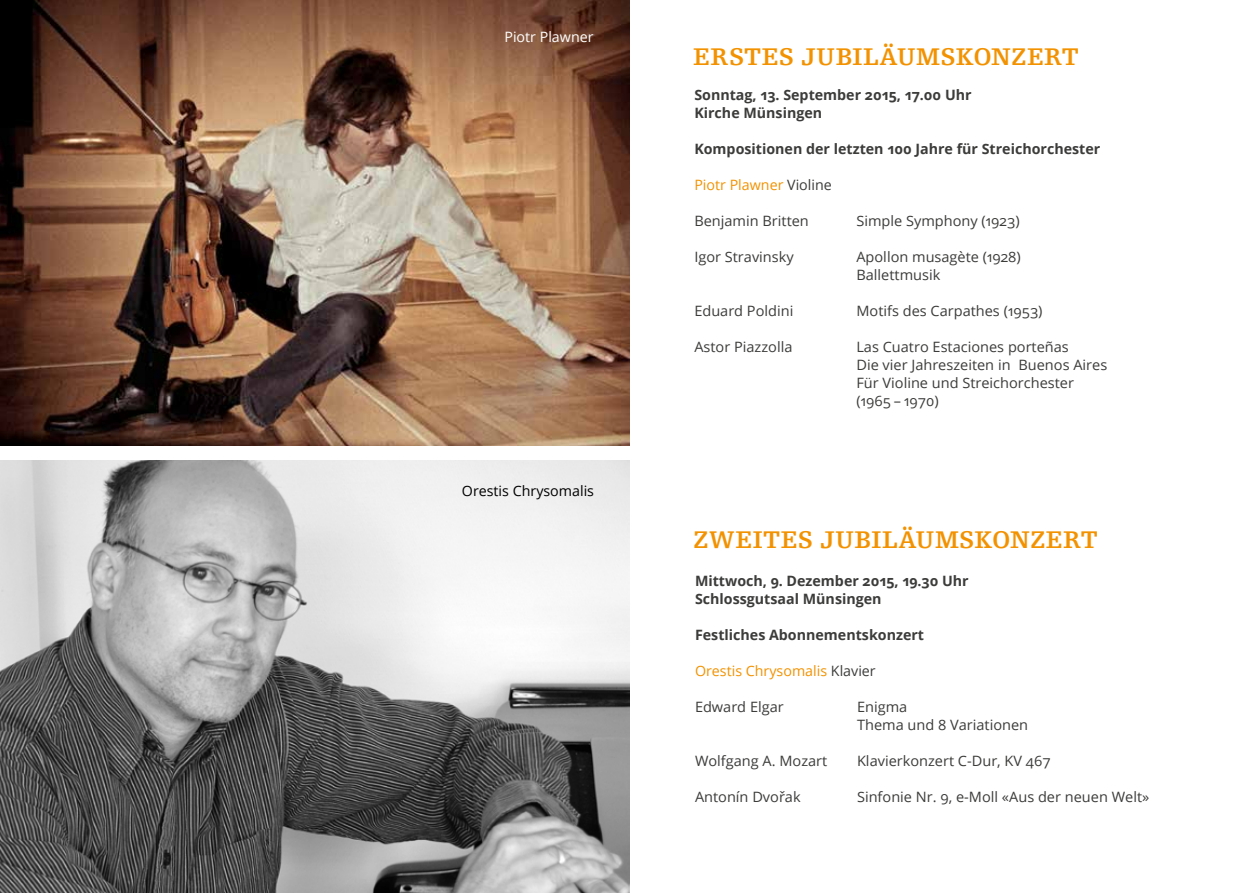
<style>
.page{position:relative;width:1259px;height:893px;background:#fff}
.page>*{position:absolute;margin:0;border:0;box-sizing:border-box;transform-origin:0 0}
.t1{font:700 25.5px "Egyptienne FLT Std";letter-spacing:.01em;color:#f39200}
.t2{font:14.25px/18px "Open Sans";color:#3c3c3b}
.t3{font:700 14.25px/18px "Open Sans";color:#3c3c3b}
.t4{font:14.25px "Open Sans";color:#f39200}
.t5{font:14.25px "Open Sans";color:#000}
.t6{font:14.25px "Open Sans";color:#fff}
.s1{color:#3c3c3b}
</style>
<div class="page">
<img style="left:0;top:0;width:629px;height:445px">
<img style="left:0;top:461px;width:629px;height:432px">
<p class="t6" style="left:504px;top:27px;width:91px">Piotr Plawner</p>
<p class="t5" style="left:462px;top:481px;width:134px">Orestis Chrysomalis</p>
<h1 class="t1" style="left:693px;top:43px;width:387px">ERSTES JUBILÄUMSKONZERT</h1>
<p class="t3" style="left:694px;top:85px;width:279px">Sonntag, 13. September 2015, 17.00 Uhr<br>Kirche Münsingen</p>
<p class="t3" style="left:694px;top:139px;width:407px">Kompositionen der letzten 100 Jahre für Streichorchester</p>
<p class="t4" style="left:694px;top:175px;width:139px">Piotr Plawner <span class="s1">Violine</span></p>
<p class="t2" style="left:694px;top:211px;width:116px">Benjamin Britten</p>
<p class="t2" style="left:856px;top:211px;width:165px">Simple Symphony (1923)</p>
<p class="t2" style="left:694px;top:247px;width:101px">Igor Stravinsky</p>
<p class="t2" style="left:856px;top:247px;width:166px">Apollon musagète (1928)<br>Ballettmusik</p>
<p class="t2" style="left:694px;top:301px;width:101px">Eduard Poldini</p>
<p class="t2" style="left:856px;top:301px;width:188px">Motifs des Carpathes (1953)</p>
<p class="t2" style="left:694px;top:337px;width:100px">Astor Piazzolla</p>
<p class="t2" style="left:856px;top:337px;width:252px">Las Cuatro Estaciones porteñas<br>Die vier Jahreszeiten in Buenos Aires<br>Für Violine und Streichorchester (1965 – 1970)</p>
<h1 class="t1" style="left:693px;top:526px;width:59px">ZWEITES</h1>
<h1 class="t1" style="left:820px;top:526px;width:279px">JUBILÄUMSKONZERT</h1>
<p class="t3" style="left:695px;top:571px;width:275px">Mittwoch, 9. Dezember 2015, 19.30 Uhr<br>Schlossgutsaal Münsingen</p>
<p class="t3" style="left:695px;top:625px;width:231px">Festliches Abonnementskonzert</p>
<p class="t4" style="left:695px;top:661px;width:182px">Orestis Chrysomalis <span class="s1">Klavier</span></p>
<p class="t2" style="left:695px;top:697px;width:90px">Edward Elgar</p>
<p class="t2" style="left:857px;top:697px;width:173px">Enigma<br>Thema und 8 Variationen</p>
<p class="t2" style="left:695px;top:751px;width:134px">Wolfgang A. Mozart</p>
<p class="t2" style="left:857px;top:751px;width:195px">Klavierkonzert C-Dur, KV 467</p>
<p class="t2" style="left:695px;top:787px;width:107px">Antonín Dvořak</p>
<p class="t2" style="left:857px;top:787px;width:294px">Sinfonie Nr. 9, e-Moll «Aus der neuen Welt»</p>
</div>
